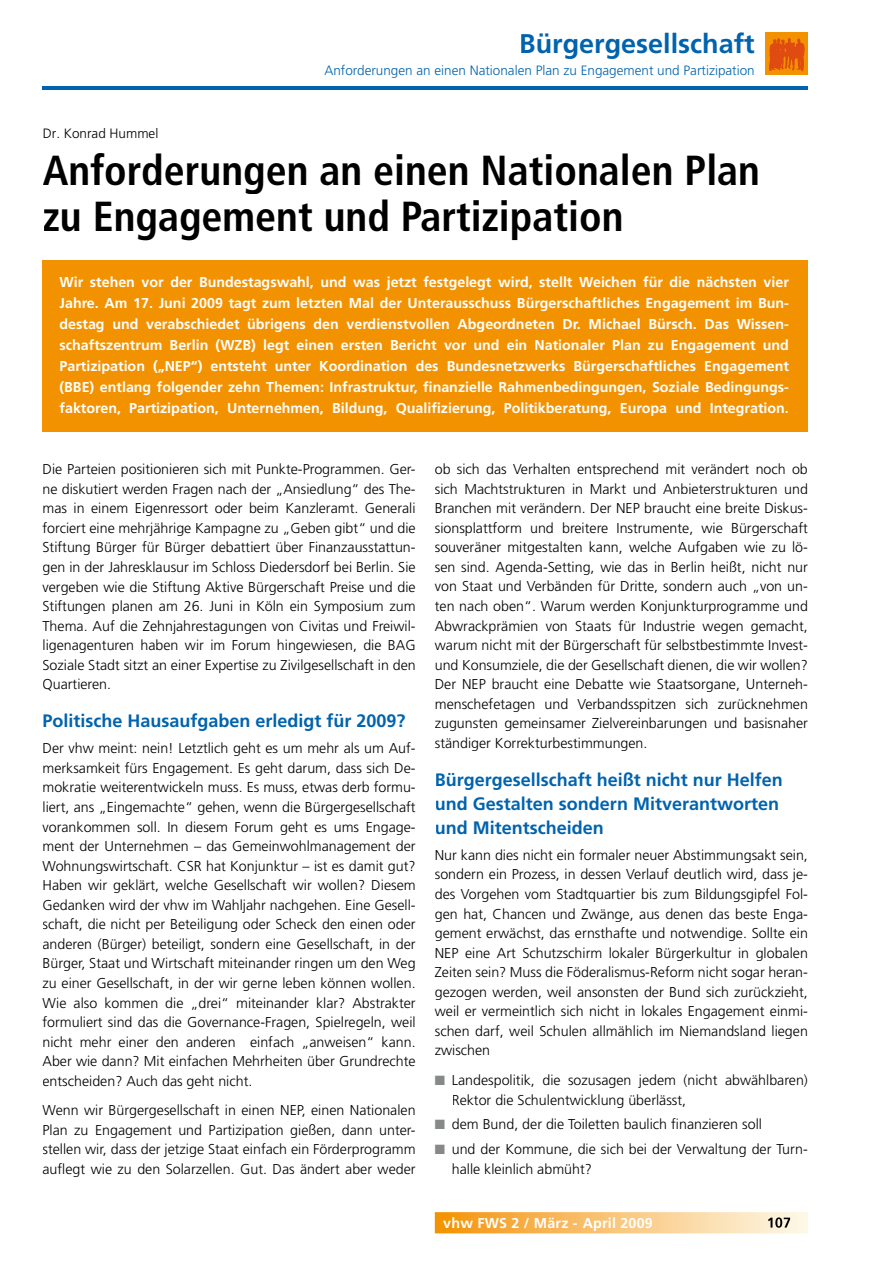
<style>
.page{position:relative;width:893px;height:1263px;background:#fff}
.page>*{position:absolute;margin:0;border:0;box-sizing:border-box;transform-origin:0 0}
.t1{font:700 condensed 42px/46.5px "Frutiger LT";color:#000}
.t2{font:700 27px "Frutiger LT";color:#0063ae}
.t3{font:700 18px/24px "Frutiger LT";color:#0063ae}
.t4{font:300 14.25px/19.5px "Frutiger LT";color:#000;text-align:justify}
.t5{font:700 14.25px/21px "Frutiger LT";color:#fff;text-align:justify}
.t6{font:300 13.5px "Frutiger LT";color:#0063ae}
.t7{font:300 13.5px "Frutiger CE";color:#000}
.s1{color:#868889}
</style>
<div class="page">
<svg style="left:435px;top:1212px;width:373px;height:21px;background:#f8c67a"></svg>
<hr style="left:43px;top:86px;width:765px;height:3px;background:#0063ae">
<div style="left:766px;top:32px;width:42px;height:43px;background:#f39200"></div>
<svg style="left:769px;top:38px;width:36px;height:33px"></svg>
<img style="left:768px;top:1217px;width:22px;height:11px">
<div style="left:43px;top:260px;width:765px;height:171px;background:#f39200"></div>
<h2 class="t2" style="left:519px;top:28px;width:237px">Bürgergesellschaft</h2>
<p class="t6" style="left:324px;top:62px;width:432px">Anforderungen an einen Nationalen Plan zu Engagement und Partizipation</p>
<p class="t7" style="left:43px;top:126px;width:117px">Dr. Konrad Hummel</p>
<h1 class="t1" style="left:43px;top:147px;width:719px">Anforderungen an einen Nationalen Plan zu Engagement und Partizipation</h1>
<p class="t5" style="left:60px;top:271px;width:731px">Wir stehen vor der Bundestagswahl, und was jetzt festgelegt wird, stellt Weichen für die nächsten vier Jahre. Am 17. Juni 2009 tagt zum letzten Mal der Unterausschuss Bürgerschaftliches Engagement im Bun&shy;destag und verabschiedet übrigens den verdienstvollen Abgeordneten Dr. Michael Bürsch. Das Wissen&shy;schaftszentrum Berlin (WZB) legt einen ersten Bericht vor und ein Nationaler Plan zu Engagement und Partizipation („NEP“) entsteht unter Koordination des Bundesnetzwerks Bürgerschaftliches Engagement (BBE) entlang folgender zehn Themen: Infrastruktur, finanzielle Rahmenbedingungen, Soziale Bedingungs&shy;faktoren, Partizipation, Unternehmen, Bildung, Qualifizierung, Politikberatung, Europa und Integration.</p>
<p class="t4" style="left:43px;top:460px;width:375px">Die Parteien positionieren sich mit Punkte-Programmen. Ger&shy;ne diskutiert werden Fragen nach der „Ansiedlung“ des The&shy;mas in einem Eigenressort oder beim Kanzleramt. Generali forciert eine mehrjährige Kampagne zu „Geben gibt“ und die Stiftung Bürger für Bürger debattiert über Finanzausstattun&shy;gen in der Jahresklausur im Schloss Diedersdorf bei Berlin. Sie vergeben wie die Stiftung Aktive Bürgerschaft Preise und die Stiftungen planen am 26. Juni in Köln ein Symposium zum Thema. Auf die Zehnjahrestagungen von Civitas und Freiwil&shy;ligenagenturen haben wir im Forum hingewiesen, die BAG Soziale Stadt sitzt an einer Expertise zu Zivilgesellschaft in den Quartieren.</p>
<p class="t3" style="left:43px;top:709px;width:365px">Politische Hausaufgaben erledigt für 2009?</p>
<p class="t4" style="left:43px;top:739px;width:375px">Der vhw meint: nein! Letztlich geht es um mehr als um Auf&shy;merksamkeit fürs Engagement. Es geht darum, dass sich De&shy;mokratie weiterentwickeln muss. Es muss, etwas derb formu&shy;liert, ans „Eingemachte“ gehen, wenn die Bürgergesellschaft vorankommen soll. In diesem Forum geht es ums Engage&shy;ment der Unternehmen – das Gemeinwohlmanagement der Wohnungswirtschaft. CSR hat Konjunktur – ist es damit gut?<br>Haben wir geklärt, welche Gesellschaft wir wollen? Diesem Gedanken wird der vhw im Wahljahr nachgehen. Eine Gesell&shy;schaft, die nicht per Beteiligung oder Scheck den einen oder anderen (Bürger) beteiligt, sondern eine Gesellschaft, in der Bürger, Staat und Wirtschaft miteinander ringen um den Weg zu einer Gesellschaft, in der wir gerne leben können wollen.<br>Wie also kommen die „drei“ miteinander klar? Abstrakter formuliert sind das die Governance-Fragen, Spielregeln, weil nicht mehr einer den anderen einfach „anweisen“ kann.<br>Aber wie dann? Mit einfachen Mehrheiten über Grundrechte entscheiden? Auch das geht nicht.</p>
<p class="t4" style="left:43px;top:1100px;width:375px">Wenn wir Bürgergesellschaft in einen NEP, einen Nationalen Plan zu Engagement und Partizipation gießen, dann unter&shy;stellen wir, dass der jetzige Staat einfach ein Förderprogramm auflegt wie zu den Solarzellen. Gut. Das ändert aber weder</p>
<p class="t4" style="left:435px;top:460px;width:375px">ob sich das Verhalten entsprechend mit verändert noch ob sich Machtstrukturen in Markt und Anbieterstrukturen und Branchen mit verändern. Der NEP braucht eine breite Diskus&shy;sionsplattform und breitere Instrumente, wie Bürgerschaft souveräner mitgestalten kann, welche Aufgaben wie zu lö&shy;sen sind. Agenda-Setting, wie das in Berlin heißt, nicht nur von Staat und Verbänden für Dritte, sondern auch „von un&shy;ten nach oben“. Warum werden Konjunkturprogramme und Abwrackprämien von Staats für Industrie wegen gemacht, warum nicht mit der Bürgerschaft für selbstbestimmte Invest&shy;und Konsumziele, die der Gesellschaft dienen, die wir wollen?<br>Der NEP braucht eine Debatte wie Staatsorgane, Unterneh&shy;menschefetagen und Verbandsspitzen sich zurücknehmen zugunsten gemeinsamer Zielvereinbarungen und basisnaher ständiger Korrekturbestimmungen.</p>
<p class="t3" style="left:435px;top:768px;width:350px">Bürgergesellschaft heißt nicht nur Helfen und Gestalten sondern Mitverantworten und Mitentscheiden</p>
<p class="t4" style="left:435px;top:845px;width:375px">Nur kann dies nicht ein formaler neuer Abstimmungsakt sein, sondern ein Prozess, in dessen Verlauf deutlich wird, dass je&shy;des Vorgehen vom Stadtquartier bis zum Bildungsgipfel Fol&shy;gen hat, Chancen und Zwänge, aus denen das beste Enga&shy;gement erwächst, das ernsthafte und notwendige. Sollte ein NEP eine Art Schutzschirm lokaler Bürgerkultur in globalen Zeiten sein? Muss die Föderalismus-Reform nicht sogar heran&shy;gezogen werden, weil ansonsten der Bund sich zurückzieht, weil er vermeintlich sich nicht in lokales Engagement einmi&shy;schen darf, weil Schulen allmählich im Niemandsland liegen zwischen</p>
<p class="t4" style="left:452px;top:1070px;width:358px;text-indent:-17px"><span class="s1">■</span> Landespolitik, die sozusagen jedem (nicht abwählbaren)<br>Rektor die Schulentwicklung überlässt,</p>
<p class="t4" style="left:435px;top:1115px;width:329px"><span class="s1">■</span> dem Bund, der die Toiletten baulich finanzieren soll</p>
<p class="t4" style="left:452px;top:1139px;width:358px;text-indent:-17px"><span class="s1">■</span> und der Kommune, die sich bei der Verwaltung der Turn&shy;halle kleinlich abmüht?</p>
<p class="t5" style="left:443px;top:1212px;width:211px">vhw FWS 2 / März - April 2009</p>
</div>
